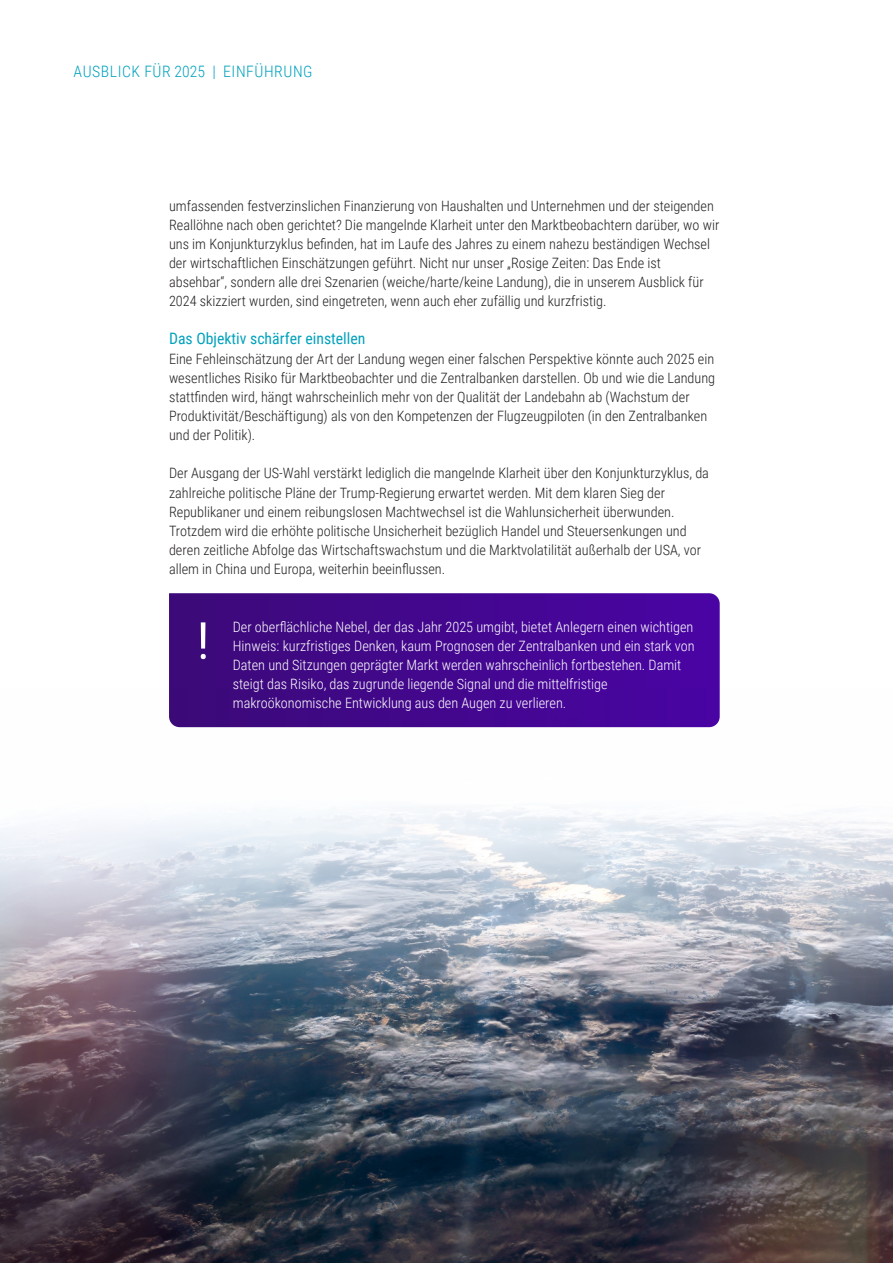
<style>
.page{position:relative;width:893px;height:1263px;background:#fff}
.page>*{position:absolute;margin:0;border:0;box-sizing:border-box;transform-origin:0 0}
.Paragraafkop{font:15.75px "Roboto Condensed";color:#00a2bd}
.Inleidende_tekst{font:300 15.75px "Roboto Condensed";letter-spacing:.035em;color:#00a2bd}
.Leestekst{font:300 14.25px/19.2px "Roboto Condensed";color:#231f20}
.Leestekst-2{font:300 14.25px/19.2px "Roboto Condensed";color:#fff}
</style>
<div class="page">
<svg style="left:169px;top:593px;width:551px;height:96px;background:#43078e"></svg>
<img style="left:0;top:689px;width:893px;height:574px">
<svg style="left:201px;top:622px;width:5px;height:37px"></svg>
<p class="Inleidende_tekst" style="left:74px;top:60px;width:240px">AUSBLICK FÜR 2025 | EINFÜHRUNG</p>
<p class="Leestekst" style="left:169px;top:195px;width:552px">umfassenden festverzinslichen Finanzierung von Haushalten und Unternehmen und der steigenden Reallöhne nach oben gerichtet? Die mangelnde Klarheit unter den Marktbeobachtern darüber, wo wir uns im Konjunkturzyklus befinden, hat im Laufe des Jahres zu einem nahezu beständigen Wechsel der wirtschaftlichen Einschätzungen geführt. Nicht nur unser „Rosige Zeiten: Das Ende ist absehbar“, sondern alle drei Szenarien (weiche/harte/keine Landung), die in unserem Ausblick für 2024 skizziert wurden, sind eingetreten, wenn auch eher zufällig und kurzfristig.</p>
<p class="Paragraafkop" style="left:169px;top:328px;width:198px">Das Objektiv schärfer einstellen</p>
<p class="Leestekst" style="left:169px;top:348px;width:548px">Eine Fehleinschätzung der Art der Landung wegen einer falschen Perspektive könnte auch 2025 ein wesentliches Risiko für Marktbeobachter und die Zentralbanken darstellen. Ob und wie die Landung stattfinden wird, hängt wahrscheinlich mehr von der Qualität der Landebahn ab (Wachstum der Produktivität/Beschäftigung) als von den Kompetenzen der Flugzeugpiloten (in den Zentralbanken und der Politik).</p>
<p class="Leestekst" style="left:169px;top:463px;width:541px">Der Ausgang der US-Wahl verstärkt lediglich die mangelnde Klarheit über den Konjunkturzyklus, da zahlreiche politische Pläne der Trump-Regierung erwartet werden. Mit dem klaren Sieg der Republikaner und einem reibungslosen Machtwechsel ist die Wahlunsicherheit überwunden.<br>Trotzdem wird die erhöhte politische Unsicherheit bezüglich Handel und Steuersenkungen und deren zeitliche Abfolge das Wirtschaftswachstum und die Marktvolatilität außerhalb der USA, vor allem in China und Europa, weiterhin beeinflussen.</p>
<p class="Leestekst-2" style="left:233px;top:616px;width:463px">Der oberflächliche Nebel, der das Jahr 2025 umgibt, bietet Anlegern einen wichtigen Hinweis: kurzfristiges Denken, kaum Prognosen der Zentralbanken und ein stark von Daten und Sitzungen geprägter Markt werden wahrscheinlich fortbestehen. Damit steigt das Risiko, das zugrunde liegende Signal und die mittelfristige makroökonomische Entwicklung aus den Augen zu verlieren.</p>
</div>
